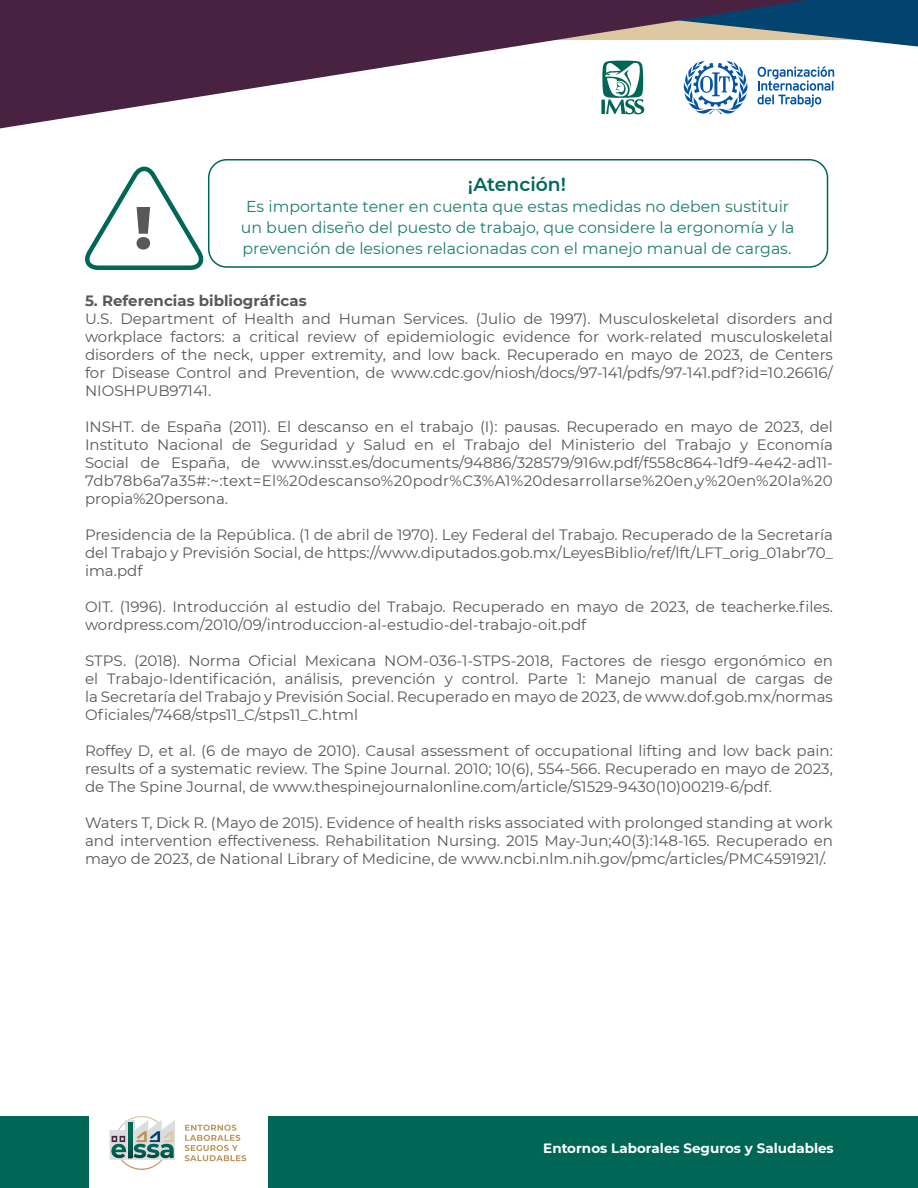
<style>
.page{position:relative;width:918px;height:1188px;background:#fff}
.page>*{position:absolute;margin:0;border:0;box-sizing:border-box;transform-origin:0 0}
.t1{font:800 60px "Montserrat";color:#57585a}
.t2{font:600 18.75px "Montserrat";color:#006756}
.t3{font:15.75px/21px "Montserrat";color:#1d7e6f;text-align:center}
.t4{font:15px/18px "Montserrat";color:#57585a;text-align:justify}
.t5{font:700 15px "Montserrat";color:#57585a}
.t6{font:700 13.5px "Montserrat";color:#fff}
</style>
<div class="page">
<div style="left:268px;top:1116px;width:650px;height:72px;background:#006756"></div>
<div style="left:0;top:1116px;width:88px;height:72px;background:#006756"></div>
<svg style="left:0;top:0;width:918px;height:129px"></svg>
<svg style="left:185px;top:1125px;width:61px;height:36px"></svg>
<svg style="left:110px;top:1116px;width:65px;height:54px"></svg>
<div style="left:208px;top:159px;width:620px;height:109px;border:2px solid #006756;border-radius:18px"></div>
<svg style="left:85px;top:167px;width:119px;height:103px"></svg>
<p class="t2" style="left:468px;top:171px;width:100px">¡Atención!</p>
<p class="t3" style="left:241px;top:195px;width:555px">Es importante tener en cuenta que estas medidas no deben sustituir un buen diseño del puesto de trabajo, que considere la ergonomía y la</p>
<h1 class="t1" style="left:134px;top:184px;width:20px">!</h1>
<p class="t3" style="left:243px;top:237px;width:550px">prevención de lesiones relacionadas con el manejo manual de cargas.</p>
<p class="t5" style="left:85px;top:290px;width:223px">5. Referencias bibliográficas</p>
<p class="t4" style="left:85px;top:309px;width:749px">U.S. Department of Health and Human Services. (Julio de 1997). Musculoskeletal disorders and workplace factors: a critical review of epidemiologic evidence for work-related musculoskeletal disorders of the neck, upper extremity, and low back. Recuperado en mayo de 2023, de Centers for Disease Control and Prevention, de www.cdc.gov/niosh/docs/97-141/pdfs/97-141.pdf?id=10.26616/ NIOSHPUB97141.</p>
<p class="t4" style="left:85px;top:417px;width:749px">INSHT. de España (2011). El descanso en el trabajo (I): pausas. Recuperado en mayo de 2023, del Instituto Nacional de Seguridad y Salud en el Trabajo del Ministerio del Trabajo y Economía Social de España, de www.insst.es/documents/94886/328579/916w.pdf/f558c864-1df9-4e42-ad11- 7db78b6a7a35#:~:text=El%20descanso%20podr%C3%A1%20desarrollarse%20en,y%20en%20la%20 propia%20persona.</p>
<p class="t4" style="left:85px;top:525px;width:749px">Presidencia de la República. (1 de abril de 1970). Ley Federal del Trabajo. Recuperado de la Secretaría del Trabajo y Previsión Social, de https://www.diputados.gob.mx/LeyesBiblio/ref/lft/LFT_orig_01abr70_ ima.pdf</p>
<p class="t4" style="left:85px;top:597px;width:749px">OIT. (1996). Introducción al estudio del Trabajo. Recuperado en mayo de 2023, de teacherke.files. wordpress.com/2010/09/introduccion-al-estudio-del-trabajo-oit.pdf</p>
<p class="t4" style="left:85px;top:651px;width:749px">STPS. (2018). Norma Oficial Mexicana NOM-036-1-STPS-2018, Factores de riesgo ergonómico en el Trabajo-Identificación, análisis, prevención y control. Parte 1: Manejo manual de cargas de la Secretaría del Trabajo y Previsión Social. Recuperado en mayo de 2023, de www.dof.gob.mx/normas Oficiales/7468/stps11_C/stps11_C.html</p>
<p class="t4" style="left:85px;top:741px;width:749px">Roffey D, et al. (6 de mayo de 2010). Causal assessment of occupational lifting and low back pain: results of a systematic review. The Spine Journal. 2010; 10(6), 554-566. Recuperado en mayo de 2023, de The Spine Journal, de www.thespinejournalonline.com/article/S1529-9430(10)00219-6/pdf.</p>
<p class="t4" style="left:85px;top:813px;width:749px">Waters T, Dick R. (Mayo de 2015). Evidence of health risks associated with prolonged standing at work and intervention effectiveness. Rehabilitation Nursing. 2015 May-Jun;40(3):148-165. Recuperado en mayo de 2023, de National Library of Medicine, de www.ncbi.nlm.nih.gov/pmc/articles/PMC4591921/.</p>
<p class="t6" style="left:543px;top:1138px;width:292px">Entornos Laborales Seguros y Saludables</p>
</div>
